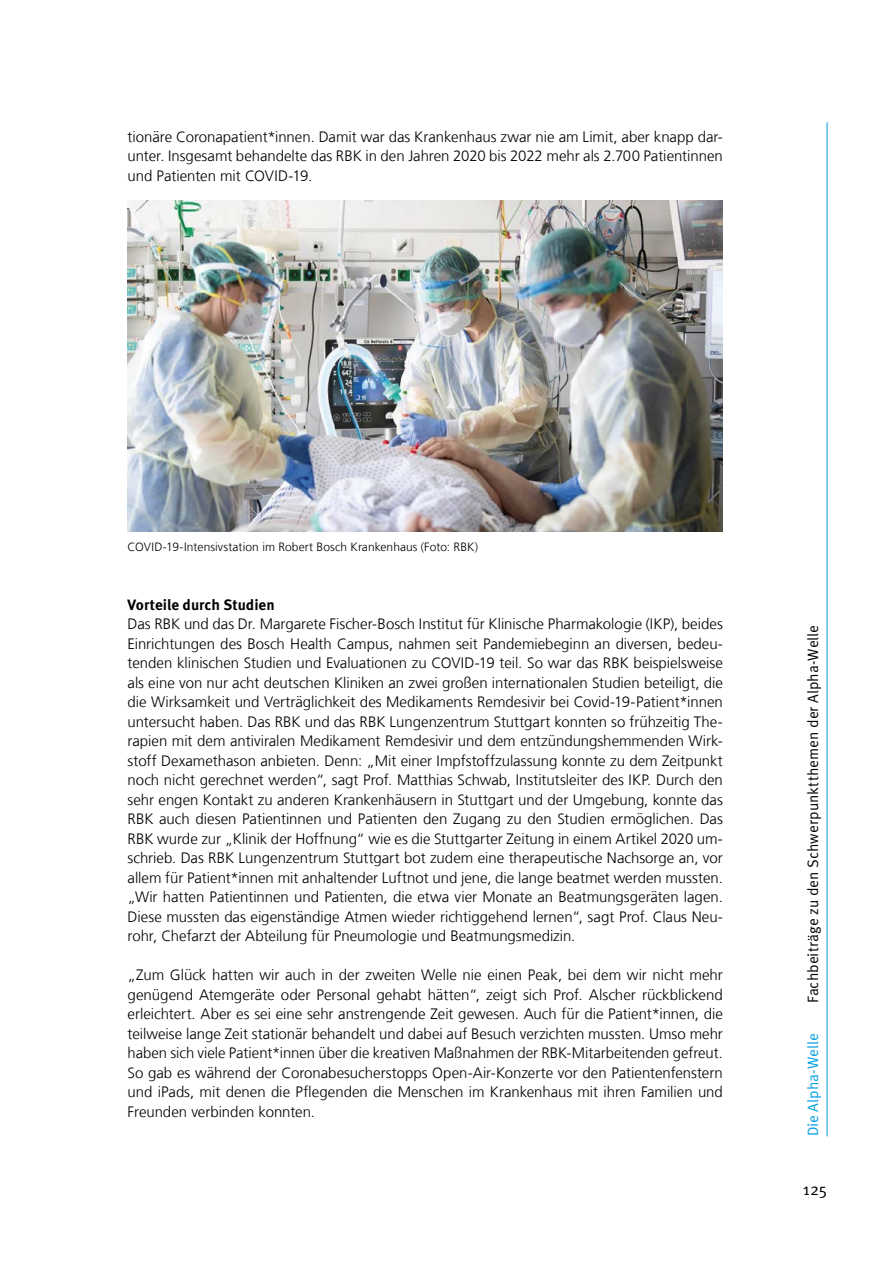
<style>
.page{position:relative;width:893px;height:1263px;background:#fff}
.page>*{position:absolute;margin:0;border:0;box-sizing:border-box;transform-origin:0 0}
.t1{font:16.5px "Meta Pro Norm";color:#000}
.t2{font:300 15px/19.5px "Frutiger LT Com";letter-spacing:-.005em;color:#000;text-align:justify}
.t3{font:15px "Meta Pro Norm";color:#000}
.t4{font:700 15px "Meta Pro";color:#000}
.t5{font:15px "Meta Pro Norm";color:#009fe3}
.t6{font:300 12px "Frutiger LT Com";letter-spacing:.01em;color:#000}
</style>
<div class="page">
<hr style="left:827px;top:122px;width:1px;height:1014px;background:#009fe3">
<img style="left:128px;top:200px;width:595px;height:332px">
<p class="t2" style="left:128px;top:127px;width:597px">tionäre Coronapatient*innen. Damit war das Krankenhaus zwar nie am Limit, aber knapp dar&shy;unter. Insgesamt behandelte das RBK in den Jahren 2020 bis 2022 mehr als 2.700 Patientinnen und Patienten mit COVID-19.</p>
<p class="t6" style="left:128px;top:540px;width:352px">COVID-19-Intensivstation im Robert Bosch Krankenhaus (Foto: RBK)</p>
<p class="t4" style="left:128px;top:593px;width:149px">Vorteile durch Studien</p>
<p class="t2" style="left:128px;top:614px;width:597px">Das RBK und das Dr. Margarete Fischer-Bosch Institut für Klinische Pharmakologie (IKP), beides Einrichtungen des Bosch Health Campus, nahmen seit Pandemiebeginn an diversen, bedeu&shy;tenden klinischen Studien und Evaluationen zu COVID-19 teil. So war das RBK beispielsweise als eine von nur acht deutschen Kliniken an zwei großen internationalen Studien beteiligt, die die Wirksamkeit und Verträglichkeit des Medikaments Remdesivir bei Covid-19-Patient*innen untersucht haben. Das RBK und das RBK Lungenzentrum Stuttgart konnten so frühzeitig The&shy;rapien mit dem antiviralen Medikament Remdesivir und dem entzündungshemmenden Wirk&shy;stoff Dexamethason anbieten. Denn: „Mit einer Impfstoffzulassung konnte zu dem Zeitpunkt noch nicht gerechnet werden“, sagt Prof. Matthias Schwab, Institutsleiter des IKP. Durch den sehr engen Kontakt zu anderen Krankenhäusern in Stuttgart und der Umgebung, konnte das RBK auch diesen Patientinnen und Patienten den Zugang zu den Studien ermöglichen. Das RBK wurde zur „Klinik der Hoffnung“ wie es die Stuttgarter Zeitung in einem Artikel 2020 um&shy;schrieb. Das RBK Lungenzentrum Stuttgart bot zudem eine therapeutische Nachsorge an, vor allem für Patient*innen mit anhaltender Luftnot und jene, die lange beatmet werden mussten. „Wir hatten Patientinnen und Patienten, die etwa vier Monate an Beatmungsgeräten lagen.<br>Diese mussten das eigenständige Atmen wieder richtiggehend lernen“, sagt Prof. Claus Neu&shy;rohr, Chefarzt der Abteilung für Pneumologie und Beatmungsmedizin.</p>
<p class="t2" style="left:128px;top:965px;width:597px">„Zum Glück hatten wir auch in der zweiten Welle nie einen Peak, bei dem wir nicht mehr genügend Atemgeräte oder Personal gehabt hätten“, zeigt sich Prof. Alscher rückblickend erleichtert. Aber es sei eine sehr anstrengende Zeit gewesen. Auch für die Patient*innen, die teilweise lange Zeit stationär behandelt und dabei auf Besuch verzichten mussten. Umso mehr haben sich viele Patient*innen über die kreativen Maßnahmen der RBK-Mitarbeitenden gefreut.<br>So gab es während der Coronabesucherstopps Open-Air-Konzerte vor den Patientenfenstern und iPads, mit denen die Pflegenden die Menschen im Krankenhaus mit ihren Familien und Freunden verbinden konnten.</p>
<p class="t3" style="left:802px;top:1003px;width:380px;rotate:-90deg">Fachbeiträge zu den Schwerpunktthemen der Alpha-Welle</p>
<p class="t5" style="left:802px;top:1136px;width:105px;rotate:-90deg">Die Alpha-Welle</p>
<p class="t1" style="left:803px;top:1177px;width:26px">125</p>
</div>
